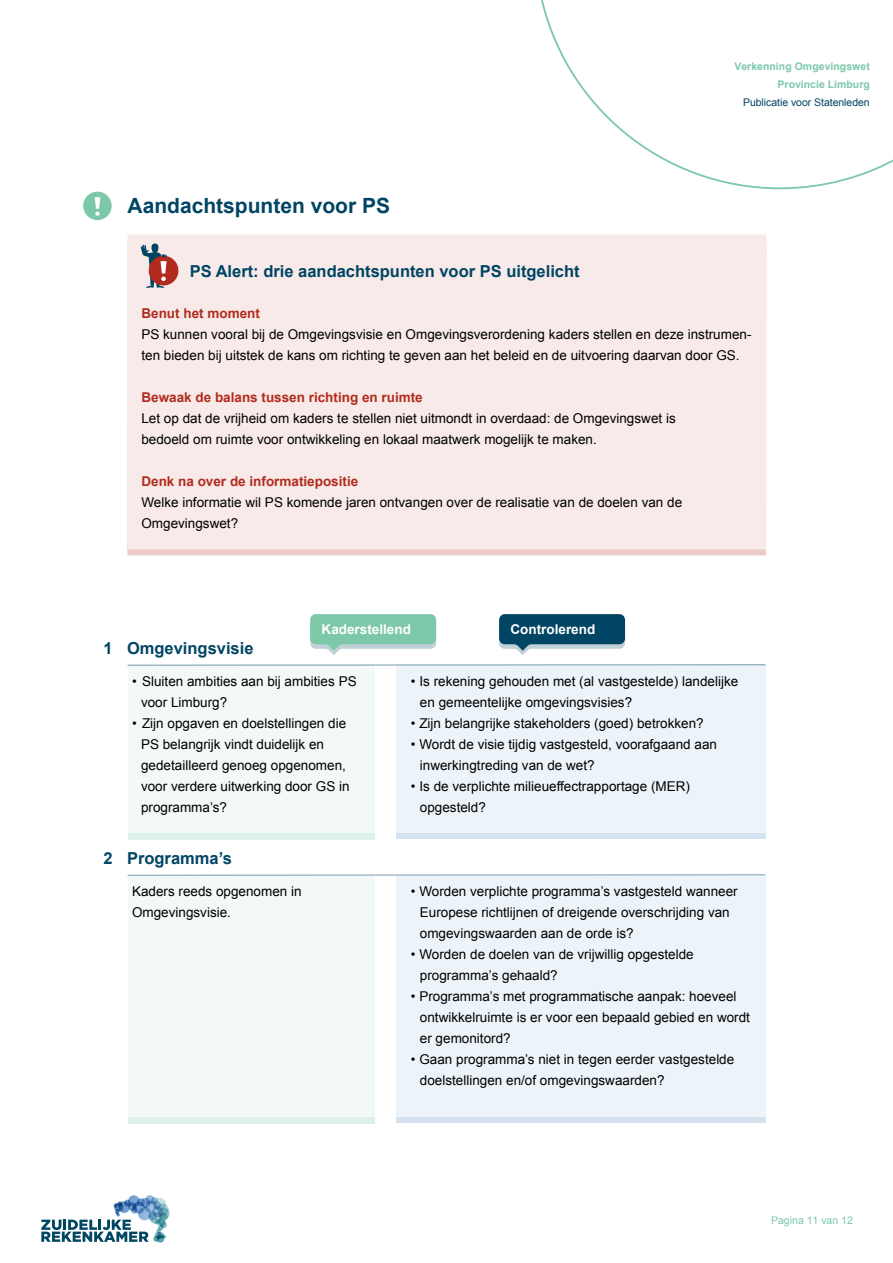
<style>
.page{position:relative;width:893px;height:1263px;background:#fff}
.page>*{position:absolute;margin:0;border:0;box-sizing:border-box;transform-origin:0 0}
.t1{font:700 21px "Arial";color:#004563}
.t2{font:700 16.5px "Arial";color:#004563}
.t3{font:13.5px/21px "Arial";color:#000}
.t4{font:700 13.5px "Arial";color:#b12c1e}
.t5{font:700 13.5px "Arial";color:#fff}
.t6{font:700 10.5px/18px "Arial";color:#7cc8a9;text-align:right}
.t7{font:10.5px "Arial";letter-spacing:-.005em;color:#004563}
.t8{font:10.5px "Arial";color:#7cc8a9}
</style>
<div class="page">
<svg style="left:541px;top:0;width:352px;height:190px"></svg>
<svg style="left:41px;top:1195px;width:129px;height:47px"></svg>
<div style="left:127px;top:234px;width:639px;height:315px;background:#f7eae9"></div>
<div style="left:396px;top:671px;width:369px;height:168px;background:#d3e2ee"></div>
<div style="left:396px;top:665px;width:369px;height:168px;background:#edf4f9"></div>
<div style="left:128px;top:672px;width:247px;height:168px;background:#def1e9"></div>
<div style="left:128px;top:665px;width:247px;height:168px;background:#f2f9f6"></div>
<div style="left:396px;top:881px;width:369px;height:241px;background:linear-gradient(to right,#d3e2ee,#d3e2ee)"></div>
<div style="left:396px;top:875px;width:369px;height:241px;background:#edf4f9"></div>
<div style="left:128px;top:882px;width:247px;height:241px;background:linear-gradient(to right,#e5f4ed,#e5f4ed)"></div>
<div style="left:128px;top:875px;width:247px;height:241px;background:#f2f9f6"></div>
<svg style="left:499px;top:614px;width:126px;height:41px;background:#3b7087"></svg>
<svg style="left:310px;top:614px;width:126px;height:41px;background:#97d1bb"></svg>
<div style="left:83px;top:192px;width:29px;height:28px;background:#7cc8a9;border-radius:50%"></div>
<svg style="left:95px;top:197px;width:5px;height:19px"></svg>
<div style="left:149px;top:256px;width:29px;height:29px;background:#b12c1e;border-radius:50%"></div>
<div style="left:151px;top:244px;width:7px;height:9px;background:#004563;border-radius:4px"></div>
<svg style="left:141px;top:245px;width:26px;height:43px"></svg>
<hr style="left:128px;top:664px;width:637px;height:2px;background:#80a2b1">
<hr style="left:128px;top:874px;width:637px;height:2px;background:#80a2b1">
<p class="t6" style="left:734px;top:58px;width:137px">Verkenning Omgevingswet<br>Provincie Limburg</p>
<h1 class="t1" style="left:128px;top:192px;width:264px">Aandachtspunten voor PS</h1>
<p class="t7" style="left:743px;top:95px;width:128px">Publicatie voor Statenleden</p>
<p class="t2" style="left:190px;top:260px;width:391px">PS Alert: drie aandachtspunten voor PS uitgelicht</p>
<p class="t4" style="left:141px;top:304px;width:120px">Benut het moment</p>
<p class="t3" style="left:141px;top:324px;width:611px">PS kunnen vooral bij de Omgevingsvisie en Omgevingsverordening kaders stellen en deze instrumen&shy;ten bieden bij uitstek de kans om richting te geven aan het beleid en de uitvoering daarvan door GS.</p>
<p class="t4" style="left:141px;top:389px;width:283px">Bewaak de balans tussen richting en ruimte</p>
<p class="t3" style="left:141px;top:408px;width:536px">Let op dat de vrijheid om kaders te stellen niet uitmondt in overdaad: de Omgevingswet is bedoeld om ruimte voor ontwikkeling en lokaal maatwerk mogelijk te maken.</p>
<p class="t4" style="left:141px;top:473px;width:218px">Denk na over de informatiepositie</p>
<p class="t3" style="left:141px;top:492px;width:542px">Welke informatie wil PS komende jaren ontvangen over de realisatie van de doelen van de<br>Omgevingswet?</p>
<p class="t2" style="left:104px;top:637px;width:151px">1 Omgevingsvisie</p>
<p class="t5" style="left:322px;top:620px;width:91px">Kaderstellend</p>
<p class="t5" style="left:511px;top:620px;width:86px">Controlerend</p>
<p class="t3" style="left:141px;top:671px;width:217px;text-indent:-9px">• Sluiten ambities aan bij ambities PS voor Limburg?</p>
<p class="t3" style="left:141px;top:713px;width:210px;text-indent:-9px">• Zijn opgaven en doelstellingen die<br>PS belangrijk vindt duidelijk en gedetailleerd genoeg opgenomen, voor verdere uitwerking door GS in programma’s?</p>
<p class="t2" style="left:104px;top:847px;width:130px">2 Programma’s</p>
<p class="t3" style="left:132px;top:881px;width:171px">Kaders reeds opgenomen in<br>Omgevingsvisie.</p>
<p class="t3" style="left:420px;top:671px;width:320px;text-indent:-9px">• Is rekening gehouden met (al vastgestelde) landelijke en gemeentelijke omgevingsvisies?</p>
<p class="t3" style="left:411px;top:713px;width:294px">• Zijn belangrijke stakeholders (goed) betrokken?</p>
<p class="t3" style="left:420px;top:734px;width:299px;text-indent:-9px">• Wordt de visie tijdig vastgesteld, voorafgaand aan inwerkingtreding van de wet?</p>
<p class="t3" style="left:420px;top:776px;width:272px;text-indent:-9px">• Is de verplichte milieueffectrapportage (MER) opgesteld?</p>
<p class="t3" style="left:420px;top:881px;width:319px;text-indent:-9px">• Worden verplichte programma’s vastgesteld wanneer<br>Europese richtlijnen of dreigende overschrijding van omgevingswaarden aan de orde is?</p>
<p class="t3" style="left:420px;top:944px;width:275px;text-indent:-9px">• Worden de doelen van de vrijwillig opgestelde programma’s gehaald?</p>
<p class="t3" style="left:420px;top:986px;width:332px;text-indent:-9px">• Programma’s met programmatische aanpak: hoeveel ontwikkelruimte is er voor een bepaald gebied en wordt er gemonitord?</p>
<p class="t3" style="left:420px;top:1049px;width:316px;text-indent:-9px">• Gaan programma’s niet in tegen eerder vastgestelde doelstellingen en/of omgevingswaarden?</p>
<p class="t8" style="left:771px;top:1213px;width:83px">Pagina 11 van 12</p>
</div>
